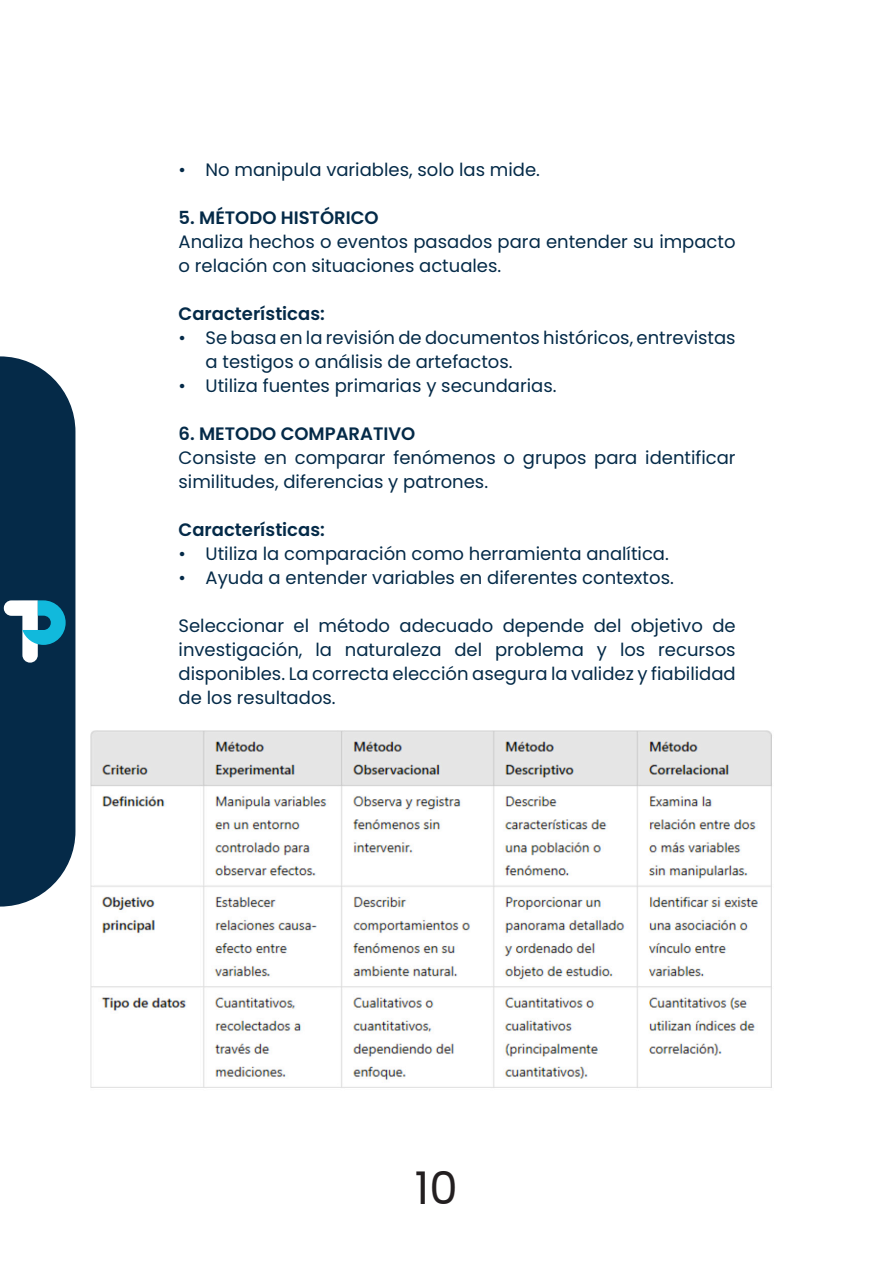
<style>
.page{position:relative;width:893px;height:1263px;background:#fff}
.page>*{position:absolute;margin:0;border:0;box-sizing:border-box;transform-origin:0 0}
.t1{font:45px "Poppins";color:#231f20}
.t2{font:18px/24px "Poppins";color:#042a48}
.t3{font:600 18px "Poppins";color:#042a48}
</style>
<div class="page">
<svg style="left:0;top:356px;width:75px;height:550px;background:#183d59"></svg>
<img style="left:90px;top:730px;width:682px;height:358px">
<p class="t2" style="left:179px;top:157px;width:363px">• No manipula variables, solo las mide.</p>
<p class="t3" style="left:179px;top:207px;width:202px">5. MÉTODO HISTÓRICO</p>
<p class="t2" style="left:179px;top:229px;width:558px">Analiza hechos o eventos pasados para entender su impacto o relación con situaciones actuales.</p>
<p class="t3" style="left:179px;top:303px;width:148px">Características:</p>
<p class="t2" style="left:206px;top:325px;width:532px;text-indent:-27px">• Se basa en la revisión de documentos históricos, entrevistas a testigos o análisis de artefactos.</p>
<p class="t2" style="left:179px;top:373px;width:380px">• Utiliza fuentes primarias y secundarias.</p>
<p class="t3" style="left:179px;top:423px;width:238px">6. METODO COMPARATIVO</p>
<p class="t2" style="left:179px;top:445px;width:559px">Consiste en comparar fenómenos o grupos para identificar similitudes, diferencias y patrones.</p>
<p class="t3" style="left:179px;top:519px;width:148px">Características:</p>
<p class="t2" style="left:179px;top:541px;width:492px">• Utiliza la comparación como herramienta analítica.</p>
<p class="t2" style="left:179px;top:565px;width:497px">• Ayuda a entender variables en diferentes contextos.</p>
<p class="t2" style="left:179px;top:613px;width:559px;text-align:justify">Seleccionar el método adecuado depende del objetivo de investigación, la naturaleza del problema y los recursos disponibles. La correcta elección asegura la validez y fiabilidad de los resultados.</p>
<h1 class="t1" style="left:415px;top:1162px;width:44px">10</h1>
</div>
